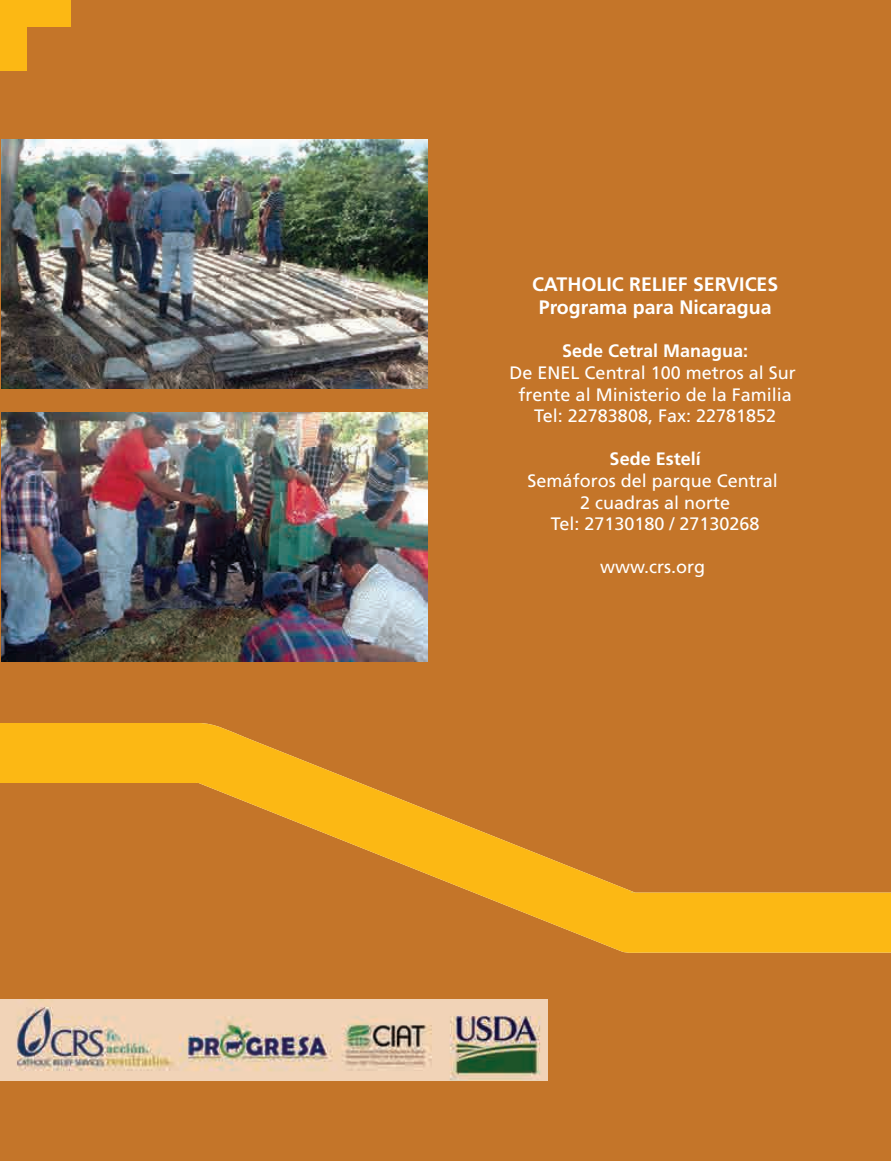
<style>
.page{position:relative;width:891px;height:1161px;background:#fff}
.page>*{position:absolute;margin:0;border:0;box-sizing:border-box;transform-origin:0 0}
.t1{font:700 19.5px/23.4px "Frutiger";color:#fff;text-align:center}
.t2{font:18px/21.6px "Frutiger";color:#fff;text-align:center}
.t3{font:700 18px "Frutiger";color:#fff}
</style>
<div class="page">
<div style="left:0;top:0;width:891px;height:723px;background:#c47529"></div>
<div style="left:0;top:954px;width:891px;height:207px;background:#c47529"></div>
<svg style="left:0;top:723px;width:891px;height:231px;background:#d38723"></svg>
<div style="left:0;top:0;width:70px;height:27px;background:#fcb814"></div>
<div style="left:0;top:0;width:27px;height:70px;background:#fcb814"></div>
<img style="left:1px;top:139px;width:427px;height:249px">
<img style="left:1px;top:412px;width:427px;height:249px">
<img style="left:0;top:999px;width:547px;height:81px">
<p class="t1" style="left:532px;top:274px;width:248px">CATHOLIC RELIEF SERVICES<br>Programa para Nicaragua</p>
<p class="t3" style="left:562px;top:344px;width:188px">Sede Cetral Managua:</p>
<p class="t2" style="left:510px;top:363px;width:288px">De ENEL Central 100 metros al Sur frente al Ministerio de la Familia<br>Tel: 22783808, Fax: 22781852</p>
<p class="t3" style="left:610px;top:452px;width:93px">Sede Estelí</p>
<p class="t2" style="left:528px;top:471px;width:252px">Semáforos del parque Central<br>2 cuadras al norte<br>Tel: 27130180 / 27130268</p>
<p class="t2" style="left:600px;top:558px;width:106px">www.crs.org</p>
</div>
